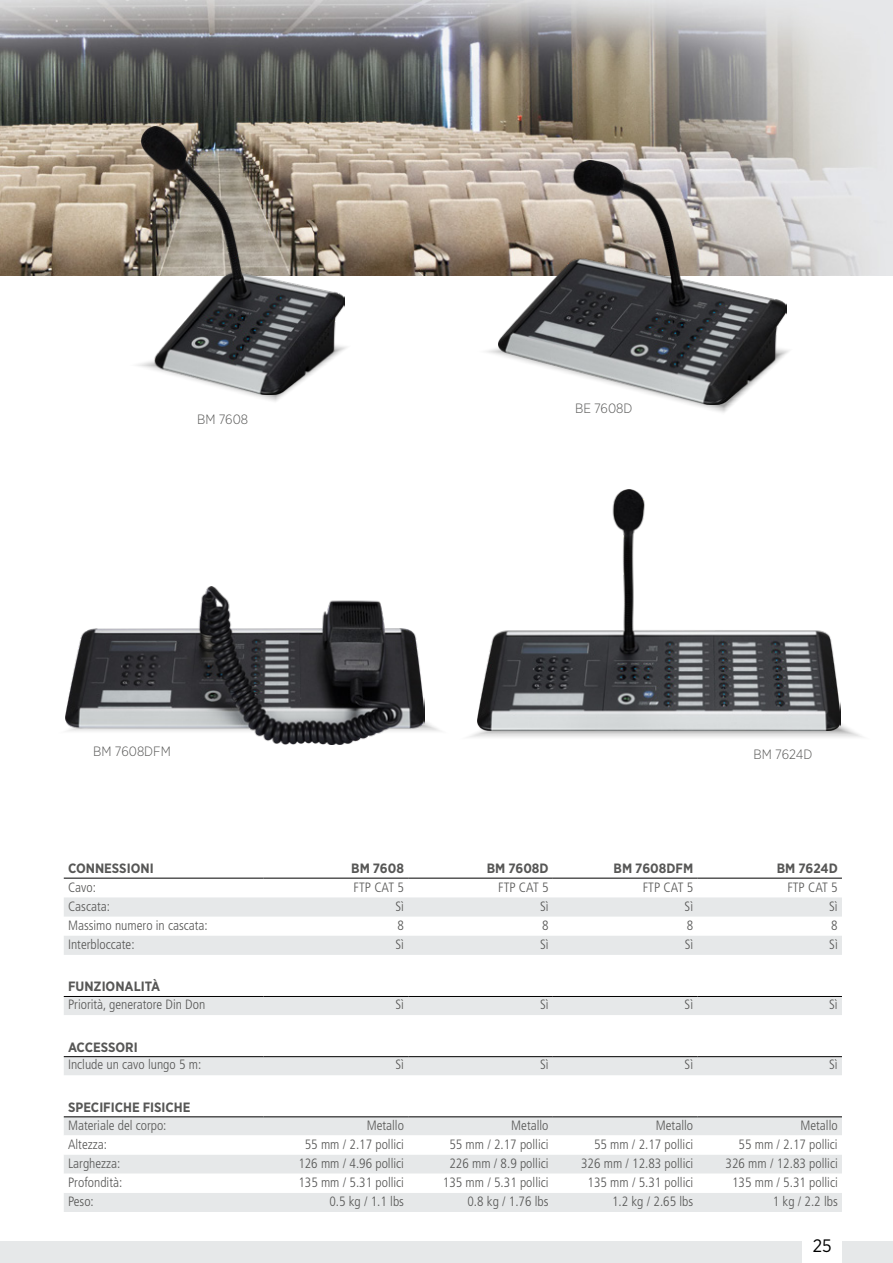
<style>
.page{position:relative;width:893px;height:1263px;background:#fff}
.page>*{position:absolute;margin:0;border:0;box-sizing:border-box;transform-origin:0 0}
.t1{font:18px "Gotham Narrow";color:#000}
.t2{font:300 condensed 13.5px "Frutiger LT Std";color:#575756}
.t3{font:700 13.5px "Gotham Narrow";color:#575756}
.t4{font:300 13.5px "Gotham Narrow";color:#575756}
</style>
<div class="page">
<img style="left:0;top:0;width:893px;height:275px">
<div style="left:0;top:1242px;width:893px;height:21px;background:#e6e8e9"></div>
<div style="left:803px;top:1228px;width:39px;height:35px;background:#fff"></div>
<svg style="left:486px;top:348px;width:303px;height:65px"></svg>
<svg style="left:137px;top:346px;width:210px;height:56px"></svg>
<svg style="left:65px;top:698px;width:797px;height:40px"></svg>
<img style="left:498px;top:161px;width:289px;height:243px">
<img style="left:141px;top:127px;width:204px;height:267px">
<img style="left:478px;top:490px;width:362px;height:241px">
<img style="left:66px;top:586px;width:358px;height:159px">
<svg style="left:64px;top:897px;width:778px;height:58px;fill:#e6e8e9"></svg>
<hr style="left:64px;top:878px;width:200px;height:1px;background:#000">
<hr style="left:264px;top:878px;width:144px;height:1px;background:#000">
<hr style="left:408px;top:878px;width:145px;height:1px;background:#000">
<hr style="left:553px;top:878px;width:144px;height:1px;background:#000">
<hr style="left:697px;top:878px;width:145px;height:1px;background:#000">
<div style="left:64px;top:997px;width:778px;height:18px;background:#e6e8e9"></div>
<hr style="left:64px;top:996px;width:200px;height:1px;background:#000">
<hr style="left:264px;top:996px;width:144px;height:1px;background:#000">
<hr style="left:408px;top:996px;width:145px;height:1px;background:#000">
<hr style="left:553px;top:996px;width:144px;height:1px;background:#000">
<hr style="left:697px;top:996px;width:145px;height:1px;background:#000">
<div style="left:64px;top:1057px;width:778px;height:18px;background:#e6e8e9"></div>
<hr style="left:64px;top:1056px;width:200px;height:1px;background:#000">
<hr style="left:264px;top:1056px;width:144px;height:1px;background:#000">
<hr style="left:408px;top:1056px;width:145px;height:1px;background:#000">
<hr style="left:553px;top:1056px;width:144px;height:1px;background:#000">
<hr style="left:697px;top:1056px;width:145px;height:1px;background:#000">
<div style="left:64px;top:1117px;width:778px;height:95px;background:#e6e8e9"></div>
<svg style="left:64px;top:1135px;width:778px;height:58px"></svg>
<hr style="left:64px;top:1116px;width:200px;height:1px;background:#000">
<hr style="left:264px;top:1116px;width:144px;height:1px;background:#000">
<hr style="left:408px;top:1116px;width:145px;height:1px;background:#000">
<hr style="left:553px;top:1116px;width:144px;height:1px;background:#000">
<hr style="left:697px;top:1116px;width:145px;height:1px;background:#000">
<p class="t4" style="left:197px;top:411px;width:53px">BM 7608</p>
<p class="t4" style="left:575px;top:399px;width:59px">BE 7608D</p>
<p class="t4" style="left:93px;top:743px;width:79px">BM 7608DFM</p>
<p class="t4" style="left:754px;top:746px;width:60px">BM 7624D</p>
<p class="t3" style="left:351px;top:859px;width:54px">BM 7608</p>
<p class="t3" style="left:487px;top:859px;width:63px">BM 7608D</p>
<p class="t3" style="left:614px;top:859px;width:81px">BM 7608DFM</p>
<p class="t3" style="left:777px;top:859px;width:63px">BM 7624D</p>
<p class="t3" style="left:68px;top:859px;width:87px">CONNESSIONI</p>
<p class="t2" style="left:68px;top:879px;width:30px">Cavo:</p>
<p class="t2" style="left:354px;top:879px;width:52px">FTP CAT 5</p>
<p class="t2" style="left:498px;top:879px;width:52px">FTP CAT 5</p>
<p class="t2" style="left:643px;top:879px;width:52px">FTP CAT 5</p>
<p class="t2" style="left:787px;top:879px;width:52px">FTP CAT 5</p>
<p class="t2" style="left:68px;top:898px;width:43px">Cascata:</p>
<p class="t2" style="left:395px;top:898px;width:10px">Sì</p>
<p class="t2" style="left:540px;top:898px;width:10px">Sì</p>
<p class="t2" style="left:685px;top:898px;width:10px">Sì</p>
<p class="t2" style="left:829px;top:898px;width:10px">Sì</p>
<p class="t2" style="left:68px;top:917px;width:141px">Massimo numero in cascata:</p>
<p class="t2" style="left:397px;top:917px;width:8px">8</p>
<p class="t2" style="left:542px;top:917px;width:8px">8</p>
<p class="t2" style="left:687px;top:917px;width:8px">8</p>
<p class="t2" style="left:831px;top:917px;width:8px">8</p>
<p class="t2" style="left:68px;top:937px;width:68px">Interbloccate:</p>
<p class="t2" style="left:395px;top:937px;width:10px">Sì</p>
<p class="t2" style="left:540px;top:937px;width:10px">Sì</p>
<p class="t2" style="left:685px;top:937px;width:10px">Sì</p>
<p class="t2" style="left:829px;top:937px;width:10px">Sì</p>
<p class="t3" style="left:68px;top:978px;width:94px">FUNZIONALITÀ</p>
<p class="t2" style="left:68px;top:997px;width:139px">Priorità, generatore Din Don</p>
<p class="t2" style="left:395px;top:997px;width:10px">Sì</p>
<p class="t2" style="left:540px;top:997px;width:10px">Sì</p>
<p class="t2" style="left:685px;top:997px;width:10px">Sì</p>
<p class="t2" style="left:829px;top:997px;width:10px">Sì</p>
<p class="t3" style="left:68px;top:1038px;width:71px">ACCESSORI</p>
<p class="t2" style="left:68px;top:1057px;width:135px">Include un cavo lungo 5 m:</p>
<p class="t2" style="left:395px;top:1057px;width:10px">Sì</p>
<p class="t2" style="left:540px;top:1057px;width:10px">Sì</p>
<p class="t2" style="left:685px;top:1057px;width:10px">Sì</p>
<p class="t2" style="left:829px;top:1057px;width:10px">Sì</p>
<p class="t3" style="left:68px;top:1098px;width:124px">SPECIFICHE FISICHE</p>
<p class="t2" style="left:68px;top:1117px;width:100px">Materiale del corpo:</p>
<p class="t2" style="left:367px;top:1117px;width:39px">Metallo</p>
<p class="t2" style="left:511px;top:1117px;width:39px">Metallo</p>
<p class="t2" style="left:656px;top:1117px;width:39px">Metallo</p>
<p class="t2" style="left:800px;top:1117px;width:39px">Metallo</p>
<p class="t2" style="left:68px;top:1136px;width:40px">Altezza:</p>
<p class="t2" style="left:305px;top:1136px;width:101px">55 mm / 2.17 pollici</p>
<p class="t2" style="left:449px;top:1136px;width:101px">55 mm / 2.17 pollici</p>
<p class="t2" style="left:594px;top:1136px;width:101px">55 mm / 2.17 pollici</p>
<p class="t2" style="left:739px;top:1136px;width:101px">55 mm / 2.17 pollici</p>
<p class="t2" style="left:68px;top:1155px;width:54px">Larghezza:</p>
<p class="t2" style="left:298px;top:1155px;width:107px">126 mm / 4.96 pollici</p>
<p class="t2" style="left:449px;top:1155px;width:101px">226 mm / 8.9 pollici</p>
<p class="t2" style="left:581px;top:1155px;width:114px">326 mm / 12.83 pollici</p>
<p class="t2" style="left:726px;top:1155px;width:114px">326 mm / 12.83 pollici</p>
<p class="t2" style="left:68px;top:1175px;width:56px">Profondità:</p>
<p class="t2" style="left:298px;top:1175px;width:107px">135 mm / 5.31 pollici</p>
<p class="t2" style="left:443px;top:1175px;width:107px">135 mm / 5.31 pollici</p>
<p class="t2" style="left:587px;top:1175px;width:107px">135 mm / 5.31 pollici</p>
<p class="t2" style="left:732px;top:1175px;width:107px">135 mm / 5.31 pollici</p>
<p class="t2" style="left:68px;top:1194px;width:27px">Peso:</p>
<p class="t2" style="left:329px;top:1194px;width:76px">0.5 kg / 1.1 lbs</p>
<p class="t2" style="left:467px;top:1194px;width:83px">0.8 kg / 1.76 lbs</p>
<p class="t2" style="left:612px;top:1194px;width:83px">1.2 kg / 2.65 lbs</p>
<p class="t2" style="left:773px;top:1194px;width:66px">1 kg / 2.2 lbs</p>
<h1 class="t1" style="left:813px;top:1234px;width:20px">25</h1>
</div>
